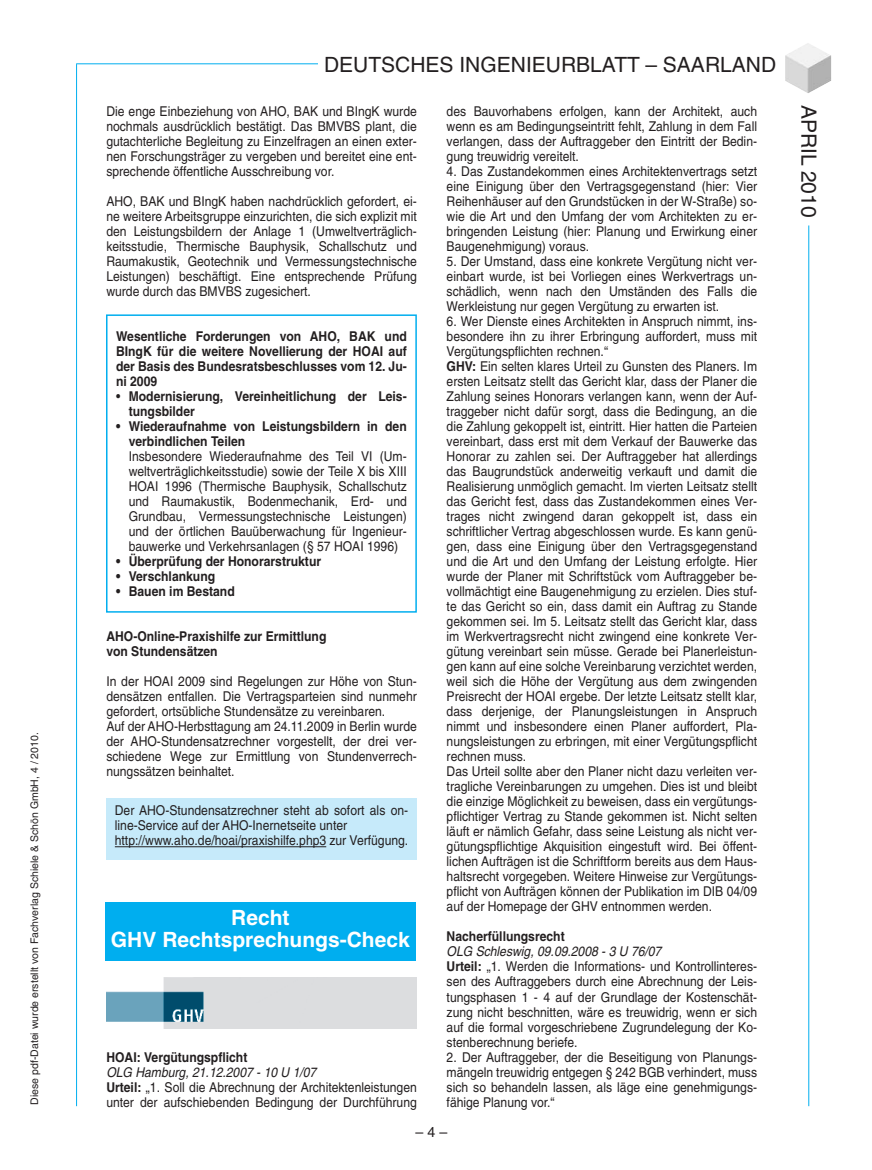
<style>
.page{position:relative;width:872px;height:1170px;background:#fff}
.page>*{position:absolute;margin:0;border:0;box-sizing:border-box;transform-origin:0 0}
.t1{font:21px "Helvetica";color:#231f20}
.t2{font:700 21px/22.5px "Helvetica";color:#fff;text-align:center}
.t3{font:14.25px "Helvetica";color:#231f20}
.t4{font:13.5px/15px "Helvetica";color:#231f20;text-align:justify;scale:.9 1}
.t5{font:700 13.5px/15px "Helvetica";color:#231f20;scale:.9 1}
.t6{font:10.5px "Helvetica";color:#231f20}
.s1{font-weight:400}
.s2{font-style:italic}
.s3{font-weight:700}
</style>
<div class="page">
<hr style="left:76px;top:64px;width:1px;height:1042px;background:#00aeef">
<hr style="left:76px;top:63px;width:260px;height:1px;background:#00aeef">
<img style="left:785px;top:43px;width:46px;height:50px">
<div style="left:318px;top:55px;width:459px;height:30px;background:#fff"></div>
<hr style="left:808px;top:225px;width:1px;height:881px;background:#00aeef">
<div style="left:106px;top:798px;width:311px;height:61px;background:#c6eafa"></div>
<hr style="left:115px;top:846px;width:211px;height:1px;background:#231f20">
<div style="left:106px;top:314px;width:311px;height:298px;border:2px solid #00aeef"></div>
<div style="left:105px;top:901px;width:310px;height:59px;background:#00aeef"></div>
<img style="left:106px;top:977px;width:311px;height:51px">
<p class="t6" style="left:31px;top:1104px;width:374px;rotate:-90deg">Diese pdf-Datei wurde erstellt von Fachverlag Schiele &amp; Schön GmbH, 4 / 2010.</p>
<h1 class="t1" style="left:324px;top:57px;width:453px">DEUTSCHES INGENIEURBLATT – SAARLAND</h1>
<p class="t4" style="left:106px;top:105px;width:346px">Die enge Einbeziehung von AHO, BAK und BIngK wurde nochmals ausdrücklich bestätigt. Das BMVBS plant, die gutachterliche Begleitung zu Einzelfragen an einen exter&shy;nen Forschungsträger zu vergeben und bereitet eine ent&shy;sprechende öffentliche Ausschreibung vor.</p>
<p class="t4" style="left:106px;top:195px;width:346px">AHO, BAK und BIngK haben nachdrücklich gefordert, ei&shy;ne weitere Arbeitsgruppe einzurichten, die sich explizit mit den Leistungsbildern der Anlage 1 (Umweltverträglich&shy;keitsstudie, Thermische Bauphysik, Schallschutz und Raumakustik, Geotechnik und Vermessungstechnische Leistungen) beschäftigt. Eine entsprechende Prüfung wurde durch das BMVBS zugesichert.</p>
<p class="t5" style="left:116px;top:330px;width:325px;text-align:justify">Wesentliche Forderungen von AHO, BAK und BIngK für die weitere Novellierung der HOAI auf der Basis des Bundesratsbeschlusses vom 12. Ju&shy;ni 2009</p>
<p class="t5" style="left:129px;top:390px;width:310px;text-indent:-13px"><span class="s1">•</span> Modernisierung, Vereinheitlichung der Leis&shy;tungsbilder</p>
<p class="t5" style="left:129px;top:420px;width:310px;text-indent:-13px">• Wiederaufnahme von Leistungsbildern in den verbindlichen Teilen</p>
<p class="t4" style="left:129px;top:450px;width:310px">Insbesondere Wiederaufnahme des Teil VI (Um&shy;weltverträglichkeitsstudie) sowie der Teile X bis XIII HOAI 1996 (Thermische Bauphysik, Schallschutz und Raumakustik, Bodenmechanik, Erd- und Grundbau, Vermessungstechnische Leistungen) und der örtlichen Bauüberwachung für Ingenieur&shy;bauwerke und Verkehrsanlagen (§ 57 HOAI 1996)</p>
<p class="t5" style="left:116px;top:555px;width:229px">• Überprüfung der Honorarstruktur</p>
<p class="t5" style="left:116px;top:570px;width:112px">• Verschlankung</p>
<p class="t5" style="left:116px;top:585px;width:133px">• Bauen im Bestand</p>
<p class="t5" style="left:106px;top:630px;width:246px">AHO-Online-Praxishilfe zur Ermittlung von Stundensätzen</p>
<p class="t4" style="left:106px;top:675px;width:346px;text-align:left">In der HOAI 2009 sind Regelungen zur Höhe von Stun&shy;densätzen entfallen. Die Vertragsparteien sind nunmehr gefordert, ortsübliche Stundensätze zu vereinbaren.<br>Auf der AHO-Herbsttagung am 24.11.2009 in Berlin wurde der AHO-Stundensatzrechner vorgestellt, der drei ver&shy;schiedene Wege zur Ermittlung von Stundenverrech&shy;nungssätzen beinhaltet.</p>
<p class="t4" style="left:115px;top:804px;width:327px;text-align:left">Der AHO-Stundensatzrechner steht ab sofort als on&shy;line-Service auf der AHO-Inernetseite unter http://www.aho.de/hoai/praxishilfe.php3 zur Verfügung.</p>
<h1 class="t2" style="left:111px;top:907px;width:300px">Recht<br>GHV Rechtsprechungs-Check</h1>
<p class="t5" style="left:106px;top:1050px;width:158px">HOAI: Vergütungspflicht</p>
<p class="t4" style="left:106px;top:1065px;width:346px;text-align:left"><span class="s2">OLG Hamburg, 21.12.2007 - 10 U 1/07<br></span><span class="s3">Urteil:</span> „1. Soll die Abrechnung der Architektenleistungen unter der aufschiebenden Bedingung der Durchführung</p>
<p class="t4" style="left:446px;top:105px;width:346px">des Bauvorhabens erfolgen, kann der Architekt, auch wenn es am Bedingungseintritt fehlt, Zahlung in dem Fall verlangen, dass der Auftraggeber den Eintritt der Bedin&shy;gung treuwidrig vereitelt.</p>
<p class="t4" style="left:446px;top:165px;width:346px">4. Das Zustandekommen eines Architektenvertrags setzt eine Einigung über den Vertragsgegenstand (hier: Vier Reihenhäuser auf den Grundstücken in der W-Straße) so&shy;wie die Art und den Umfang der vom Architekten zu er&shy;bringenden Leistung (hier: Planung und Erwirkung einer Baugenehmigung) voraus.</p>
<p class="t4" style="left:446px;top:255px;width:346px">5. Der Umstand, dass eine konkrete Vergütung nicht ver&shy;einbart wurde, ist bei Vorliegen eines Werkvertrags un&shy;schädlich, wenn nach den Umständen des Falls die Werkleistung nur gegen Vergütung zu erwarten ist.</p>
<p class="t4" style="left:446px;top:315px;width:346px;text-align:left">6. Wer Dienste eines Architekten in Anspruch nimmt, ins&shy;besondere ihn zu ihrer Erbringung auffordert, muss mit Vergütungspflichten rechnen.“<br><span class="s3">GHV:</span> Ein selten klares Urteil zu Gunsten des Planers. Im ersten Leitsatz stellt das Gericht klar, dass der Planer die Zahlung seines Honorars verlangen kann, wenn der Auf&shy;traggeber nicht dafür sorgt, dass die Bedingung, an die die Zahlung gekoppelt ist, eintritt. Hier hatten die Parteien vereinbart, dass erst mit dem Verkauf der Bauwerke das Honorar zu zahlen sei. Der Auftraggeber hat allerdings das Baugrundstück anderweitig verkauft und damit die Realisierung unmöglich gemacht. Im vierten Leitsatz stellt das Gericht fest, dass das Zustandekommen eines Ver&shy;trages nicht zwingend daran gekoppelt ist, dass ein schriftlicher Vertrag abgeschlossen wurde. Es kann genü&shy;gen, dass eine Einigung über den Vertragsgegenstand und die Art und den Umfang der Leistung erfolgte. Hier wurde der Planer mit Schriftstück vom Auftraggeber be&shy;vollmächtigt eine Baugenehmigung zu erzielen. Dies stuf&shy;te das Gericht so ein, dass damit ein Auftrag zu Stande gekommen sei. Im 5. Leitsatz stellt das Gericht klar, dass im Werkvertragsrecht nicht zwingend eine konkrete Ver&shy;gütung vereinbart sein müsse. Gerade bei Planerleistun&shy;gen kann auf eine solche Vereinbarung verzichtet werden, weil sich die Höhe der Vergütung aus dem zwingenden Preisrecht der HOAI ergebe. Der letzte Leitsatz stellt klar, dass derjenige, der Planungsleistungen in Anspruch nimmt und insbesondere einen Planer auffordert, Pla&shy;nungsleistungen zu erbringen, mit einer Vergütungspflicht rechnen muss.<br>Das Urteil sollte aber den Planer nicht dazu verleiten ver&shy;tragliche Vereinbarungen zu umgehen. Dies ist und bleibt die einzige Möglichkeit zu beweisen, dass ein vergütungs&shy;pflichtiger Vertrag zu Stande gekommen ist. Nicht selten läuft er nämlich Gefahr, dass seine Leistung als nicht ver&shy;gütungspflichtige Akquisition eingestuft wird. Bei öffent&shy;lichen Aufträgen ist die Schriftform bereits aus dem Haus&shy;haltsrecht vorgegeben. Weitere Hinweise zur Vergütungs&shy;pflicht von Aufträgen können der Publikation im DIB 04/09 auf der Homepage der GHV entnommen werden.</p>
<p class="t5" style="left:446px;top:930px;width:133px">Nacherfüllungsrecht</p>
<p class="t4" style="left:446px;top:945px;width:346px;text-align:left"><span class="s2">OLG Schleswig, 09.09.2008 - 3 U 76/07<br></span><span class="s3">Urteil:</span> „1. Werden die Informations- und Kontrollinteres&shy;sen des Auftraggebers durch eine Abrechnung der Leis&shy;tungsphasen 1 - 4 auf der Grundlage der Kostenschät&shy;zung nicht beschnitten, wäre es treuwidrig, wenn er sich auf die formal vorgeschriebene Zugrundelegung der Ko&shy;stenberechnung beriefe.</p>
<p class="t4" style="left:446px;top:1050px;width:346px">2. Der Auftraggeber, der die Beseitigung von Planungs&shy;mängeln treuwidrig entgegen § 242 BGB verhindert, muss sich so behandeln lassen, als läge eine genehmigungs&shy;fähige Planung vor.“</p>
<p class="t3" style="left:415px;top:1126px;width:33px">–4–</p>
<h1 class="t1" style="left:816px;top:105px;width:114px;rotate:90deg">APRIL 2010</h1>
</div>
